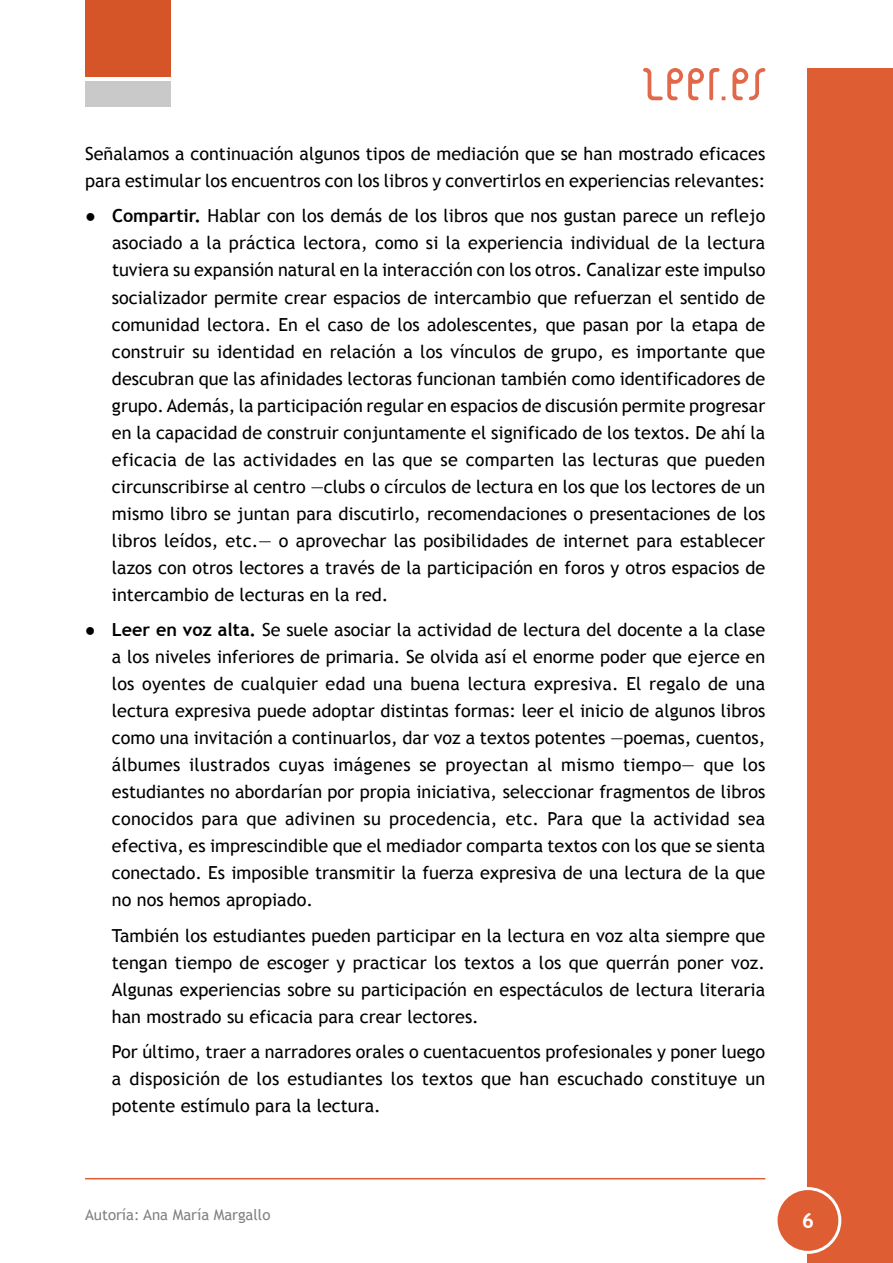
<style>
.page{position:relative;width:893px;height:1263px;background:#fff}
.page>*{position:absolute;margin:0;border:0;box-sizing:border-box;transform-origin:0 0}
.t1{font:700 21px "Trebuchet MS";color:#fff}
.t2{font:18px/27px "Trebuchet MS";color:#000;text-align:justify}
.t3{font:15px "Trebuchet MS";color:#808186}
.s1{font-weight:700}
</style>
<div class="page">
<hr style="left:85px;top:1178px;width:680px;height:1px;background:#df5d33">
<div style="left:808px;top:68px;width:85px;height:1195px;background:#df5d33"></div>
<div style="left:85px;top:0;width:85px;height:77px;background:#d55428"></div>
<div style="left:85px;top:81px;width:85px;height:25px;background:#c9c9c9"></div>
<div style="left:776px;top:1188px;width:64px;height:64px;background:#df5d33;border-radius:50%"></div>
<div style="left:774px;top:1187px;width:67px;height:67px;border:3px solid #fff;border-radius:50%"></div>
<svg style="left:643px;top:68px;width:122px;height:32px"></svg>
<p class="t2" style="left:85px;top:140px;width:682px">Señalamos a continuación algunos tipos de mediación que se han mostrado eficaces para estimular los encuentros con los libros y convertirlos en experiencias relevantes:</p>
<p class="t2" style="left:112px;top:203px;width:655px;text-indent:-27px">● <span class="s1">Compartir.</span> Hablar con los demás de los libros que nos gustan parece un reflejo asociado a la práctica lectora, como si la experiencia individual de la lectura tuviera su expansión natural en la interacción con los otros. Canalizar este impulso socializador permite crear espacios de intercambio que refuerzan el sentido de comunidad lectora. En el caso de los adolescentes, que pasan por la etapa de construir su identidad en relación a los vínculos de grupo, es importante que descubran que las afinidades lectoras funcionan también como identificadores de grupo. Además, la participación regular en espacios de discusión permite progresar en la capacidad de construir conjuntamente el significado de los textos. De ahí la eficacia de las actividades en las que se comparten las lecturas que pueden circunscribirse al centro —clubs o círculos de lectura en los que los lectores de un mismo libro se juntan para discutirlo, recomendaciones o presentaciones de los libros leídos, etc.— o aprovechar las posibilidades de internet para establecer lazos con otros lectores a través de la participación en foros y otros espacios de intercambio de lecturas en la red.</p>
<p class="t2" style="left:112px;top:616px;width:655px;text-indent:-27px">● <span class="s1">Leer en voz alta.</span> Se suele asociar la actividad de lectura del docente a la clase a los niveles inferiores de primaria. Se olvida así el enorme poder que ejerce en los oyentes de cualquier edad una buena lectura expresiva. El regalo de una lectura expresiva puede adoptar distintas formas: leer el inicio de algunos libros como una invitación a continuarlos, dar voz a textos potentes —poemas, cuentos, álbumes ilustrados cuyas imágenes se proyectan al mismo tiempo— que los estudiantes no abordarían por propia iniciativa, seleccionar fragmentos de libros conocidos para que adivinen su procedencia, etc. Para que la actividad sea efectiva, es imprescindible que el mediador comparta textos con los que se sienta conectado. Es imposible transmitir la fuerza expresiva de una lectura de la que no nos hemos apropiado.</p>
<p class="t2" style="left:112px;top:922px;width:655px">También los estudiantes pueden participar en la lectura en voz alta siempre que tengan tiempo de escoger y practicar los textos a los que querrán poner voz.<br>Algunas experiencias sobre su participación en espectáculos de lectura literaria han mostrado su eficacia para crear lectores.</p>
<p class="t2" style="left:112px;top:1038px;width:655px">Por último, traer a narradores orales o cuentacuentos profesionales y poner luego a disposición de los estudiantes los textos que han escuchado constituye un potente estímulo para la lectura.</p>
<p class="t3" style="left:85px;top:1206px;width:187px">Autoría: Ana María Margallo</p>
<p class="t1" style="left:802px;top:1207px;width:14px">6</p>
</div>
